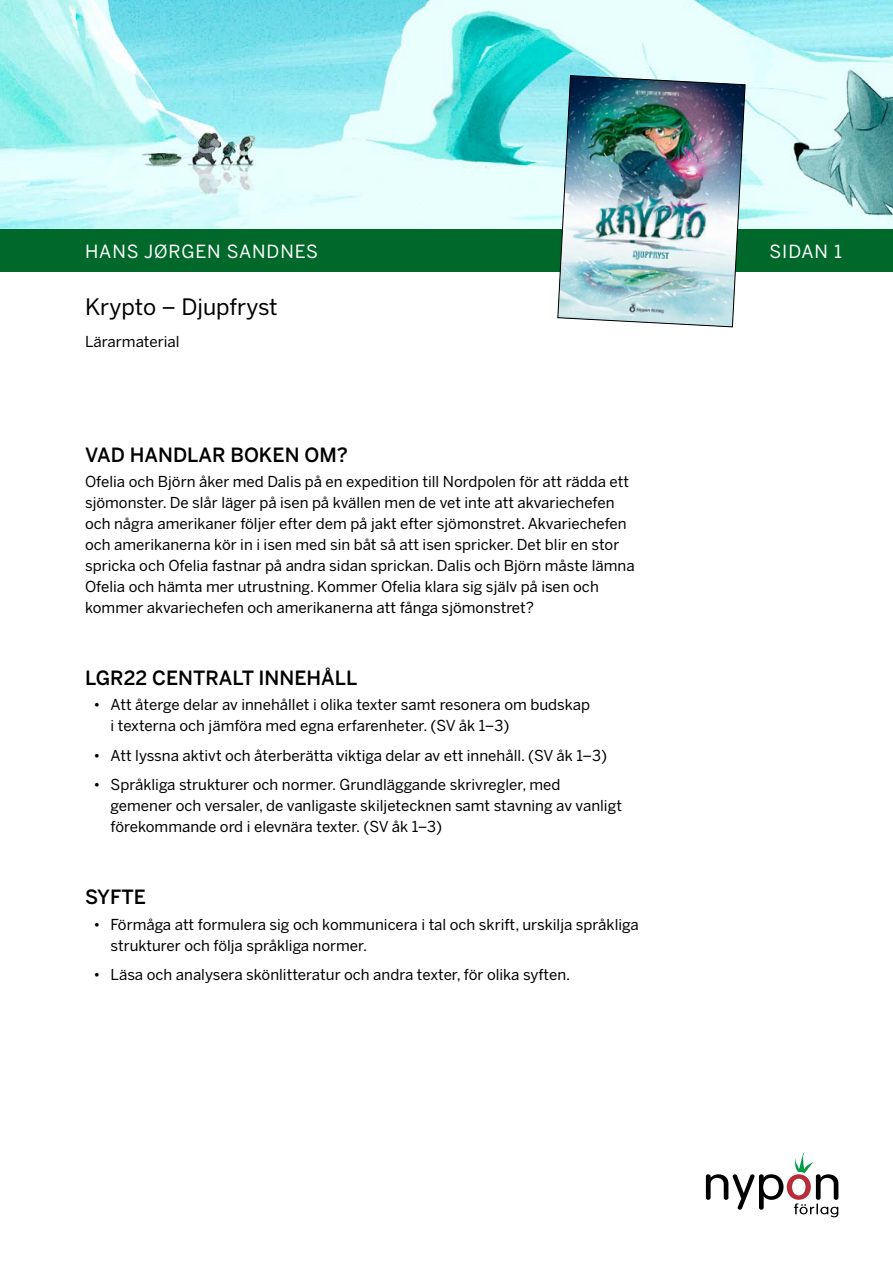
<style>
.page{position:relative;width:893px;height:1263px;background:#fff}
.page>*{position:absolute;margin:0;border:0;box-sizing:border-box;transform-origin:0 0}
.t1{font:22.5px "Benton Sans";color:#000}
.t2{font:500 19.5px "Benton Sans";color:#000}
.t3{font:18px "Benton Sans";letter-spacing:.05em;color:#fff}
.t4{font:15px/21px "Benton Sans";color:#000}
</style>
<div class="page">
<img style="left:0;top:0;width:893px;height:230px">
<div style="left:0;top:230px;width:893px;height:42px;background:#00682b"></div>
<img style="left:557px;top:75px;width:189px;height:253px">
<svg style="left:706px;top:1152px;width:132px;height:65px"></svg>
<p class="t3" style="left:85px;top:241px;width:235px">HANS JØRGEN SANDNES</p>
<h1 class="t1" style="left:85px;top:294px;width:194px">Krypto – Djupfryst</h1>
<p class="t4" style="left:85px;top:331px;width:96px">Lärarmaterial</p>
<h2 class="t2" style="left:85px;top:443px;width:264px">VAD HANDLAR BOKEN OM?</h2>
<p class="t4" style="left:85px;top:471px;width:551px">Ofelia och Björn åker med Dalis på en expedition till Nordpolen för att rädda ett sjömonster. De slår läger på isen på kvällen men de vet inte att akvariechefen och några amerikaner följer efter dem på jakt efter sjömonstret. Akvariechefen och amerikanerna kör in i isen med sin båt så att isen spricker. Det blir en stor spricka och Ofelia fastnar på andra sidan sprickan. Dalis och Björn måste lämna Ofelia och hämta mer utrustning. Kommer Ofelia klara sig själv på isen och kommer akvariechefen och amerikanerna att fånga sjömonstret?</p>
<h2 class="t2" style="left:85px;top:666px;width:274px">LGR22 CENTRALT INNEHÅLL</h2>
<p class="t4" style="left:111px;top:694px;width:481px;text-indent:-17px">• Att återge delar av innehållet i olika texter samt resonera om budskap i texterna och jämföra med egna erfarenheter. (SV åk 1–3)</p>
<p class="t4" style="left:94px;top:745px;width:515px">• Att lyssna aktivt och återberätta viktiga delar av ett innehåll. (SV åk 1–3)</p>
<p class="t4" style="left:111px;top:774px;width:513px;text-indent:-17px">• Språkliga strukturer och normer. Grundläggande skrivregler, med gemener och versaler, de vanligaste skiljetecknen samt stavning av vanligt förekommande ord i elevnära texter. (SV åk 1–3)</p>
<h2 class="t2" style="left:85px;top:885px;width:62px">SYFTE</h2>
<p class="t4" style="left:111px;top:914px;width:530px;text-indent:-17px">• Förmåga att formulera sig och kommunicera i tal och skrift, urskilja språkliga strukturer och följa språkliga normer.</p>
<p class="t4" style="left:94px;top:964px;width:478px">• Läsa och analysera skönlitteratur och andra texter, för olika syften.</p>
<p class="t3" style="left:769px;top:241px;width:74px">SIDAN 1</p>
</div>
